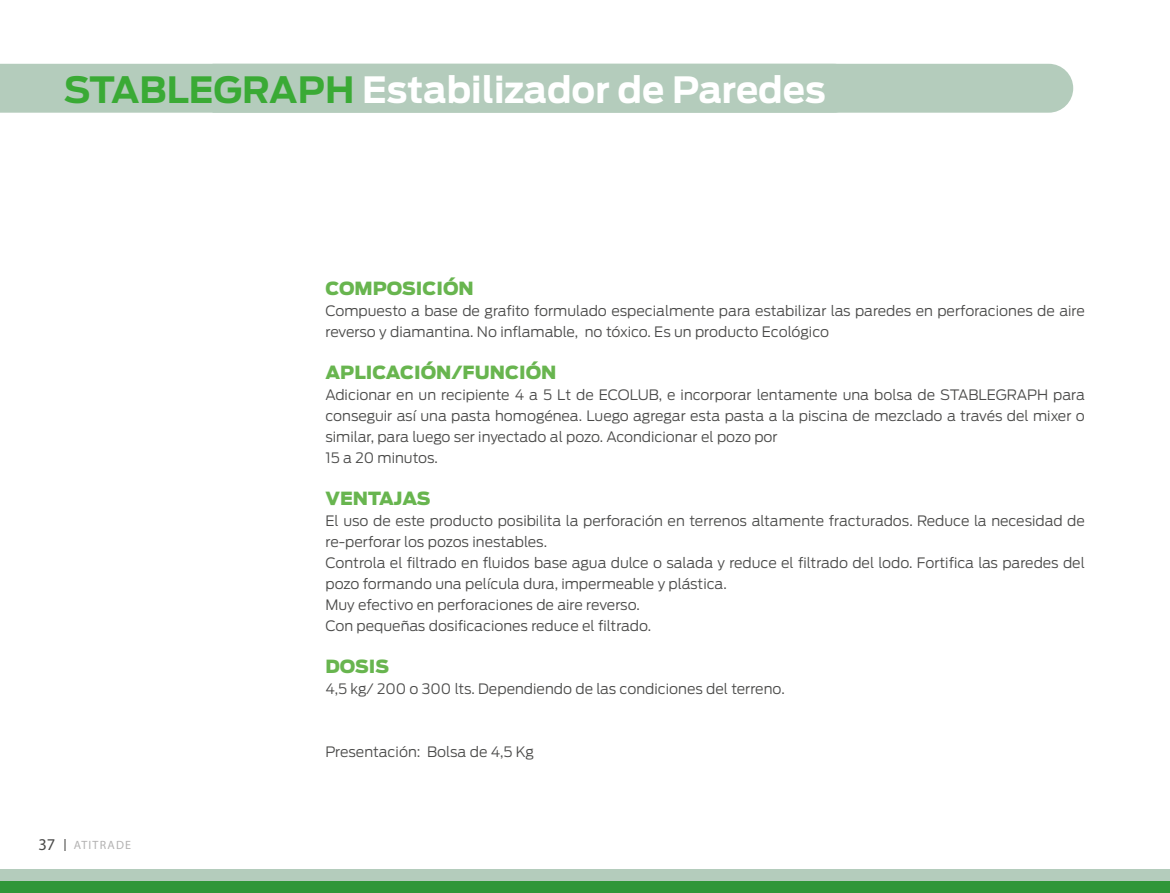
<style>
.page{position:relative;width:1170px;height:893px;background:#fff}
.page>*{position:absolute;margin:0;border:0;box-sizing:border-box;transform-origin:0 0}
.t1{font:700 36px "Antenna";color:#fff}
.t2{font:900 18px "Antenna";color:#68b54f}
.t3{font:16.5px "Myriad Pro";color:#4a4a49}
.t4{font:300 14.25px/21px "Antenna";color:#4a4a49}
.t5{font:12px "Myriad Pro";letter-spacing:.1em;color:#b3b2b2}
.s1{color:#3aaa35}
</style>
<div class="page">
<div style="left:0;top:63px;width:212px;height:50px;background:#b4ccbc"></div>
<div style="left:212px;top:63px;width:861px;height:50px;background:#b4ccbc"></div>
<div style="left:0;top:870px;width:1169px;height:15px;background:#b4ccbc"></div>
<div style="left:0;top:882px;width:1169px;height:11px;background:#2f9638"></div>
<svg style="left:64px;top:839px;width:2px;height:11px"></svg>
<h1 class="t1" style="left:64px;top:69px;width:763px"><span class="s1">STABLEGRAPH</span> Estabilizador de Paredes</h1>
<p class="t3" style="left:38px;top:834px;width:18px">37</p>
<p class="t5" style="left:74px;top:837px;width:59px">ATITRADE</p>
<p class="t2" style="left:325px;top:278px;width:150px">COMPOSICIÓN</p>
<p class="t4" style="left:325px;top:300px;width:761px">Compuesto a base de grafito formulado especialmente para estabilizar las paredes en perforaciones de aire reverso y diamantina. No inflamable, no tóxico. Es un producto Ecológico</p>
<p class="t2" style="left:325px;top:362px;width:232px">APLICACIÓN/FUNCIÓN</p>
<p class="t4" style="left:325px;top:384px;width:761px">Adicionar en un recipiente 4 a 5 Lt de ECOLUB, e incorporar lentamente una bolsa de STABLEGRAPH para conseguir así una pasta homogénea. Luego agregar esta pasta a la piscina de mezclado a través del mixer o similar, para luego ser inyectado al pozo. Acondicionar el pozo por<br>15 a 20 minutos.</p>
<p class="t2" style="left:325px;top:488px;width:107px">VENTAJAS</p>
<p class="t4" style="left:325px;top:510px;width:761px">El uso de este producto posibilita la perforación en terrenos altamente fracturados. Reduce la necesidad de re-perforar los pozos inestables.<br>Controla el filtrado en fluidos base agua dulce o salada y reduce el filtrado del lodo. Fortifica las paredes del pozo formando una película dura, impermeable y plástica.<br>Muy efectivo en perforaciones de aire reverso.<br>Con pequeñas dosificaciones reduce el filtrado.</p>
<p class="t2" style="left:325px;top:656px;width:65px">DOSIS</p>
<p class="t4" style="left:325px;top:678px;width:460px">4,5 kg/ 200 o 300 lts. Dependiendo de las condiciones del terreno.</p>
<p class="t4" style="left:325px;top:741px;width:210px">Presentación: Bolsa de 4,5 Kg</p>
</div>
